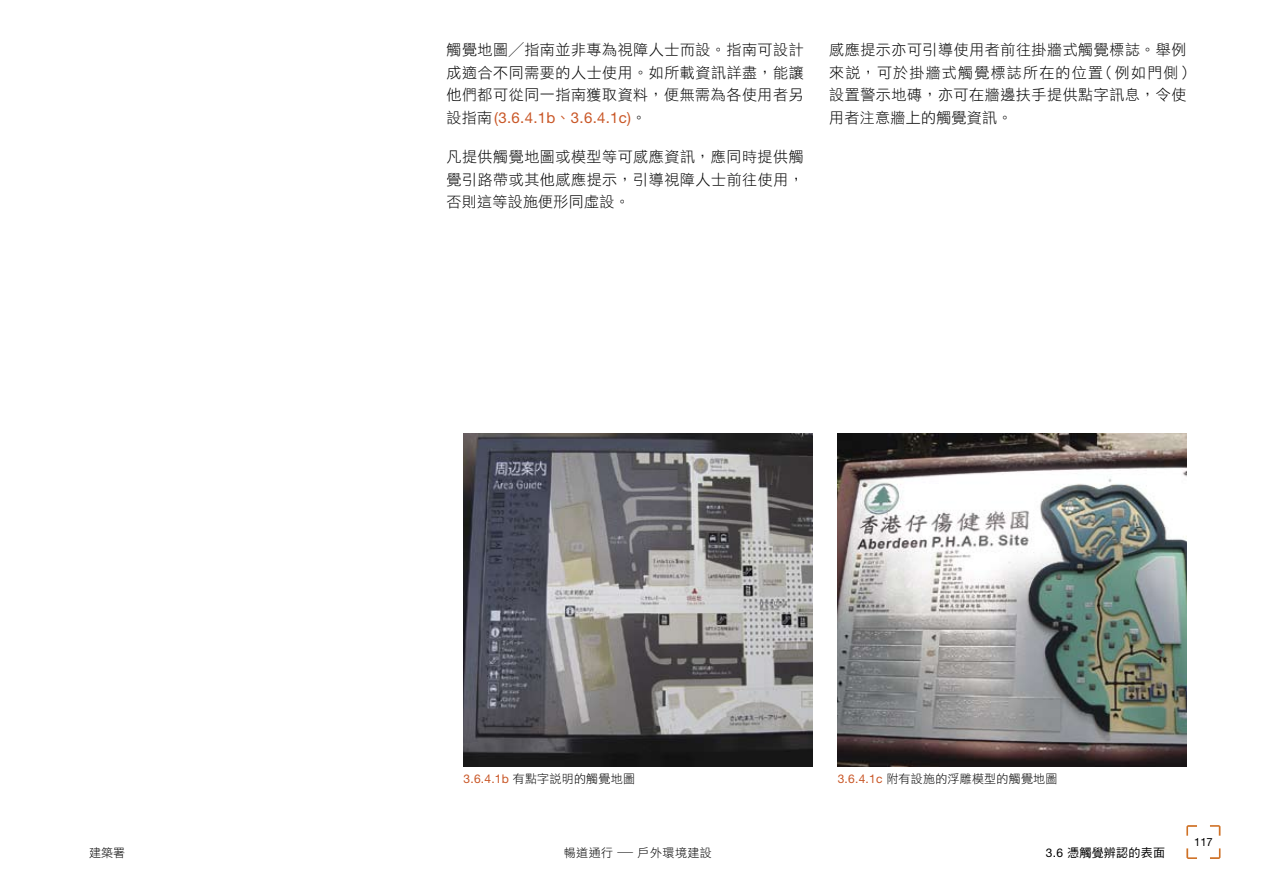
<style>
.page{position:relative;width:1263px;height:893px;background:#fff}
.page>*{position:absolute;margin:0;border:0;box-sizing:border-box;transform-origin:0 0}
.t1{font:15px/22.5px "DF Hei HK W3";letter-spacing:.04em;color:#000;text-align:justify}
.t2{font:15px "Helvetica Neue";color:#c95727}
.t3{font:12px "DF Hei HK W3";letter-spacing:.02em;color:#000}
.t4{font:12px "DF Hei HK W3";letter-spacing:.04em;color:#000}
.t5{font:12px "DF Hei HK W5";letter-spacing:.025em;color:#000}
.t6{font:11.25px "Helvetica Neue";color:#000}
.s1{font-family:"DF Hei HK W3";color:#000}
.s2{font-family:"DF Hei HK W5"}
.s3{font-family:"Helvetica Neue";color:#c95727}
.s4{font-family:"Helvetica Neue"}
</style>
<div class="page">
<svg style="left:1186px;top:825px;width:11px;height:11px"></svg>
<svg style="left:1186px;top:848px;width:11px;height:11px"></svg>
<svg style="left:1210px;top:825px;width:10px;height:11px"></svg>
<svg style="left:1210px;top:848px;width:10px;height:11px"></svg>
<img style="left:838px;top:434px;width:348px;height:332px">
<img style="left:463px;top:434px;width:349px;height:332px">
<p class="t1" style="left:446px;top:39px;width:359px">觸覺地圖╱指南並非專為視障人士而設。指南可設計成適合不同需要的人士使用。如所載資訊詳盡，能讓他們都可從同一指南獲取資料，便無需為各使用者另</p>
<p class="t2" style="left:446px;top:109px;width:201px"><span class="s1">設指南</span>(3.6.4.1b<span class="s2">、</span>3.6.4.1c)<span class="s1">。</span></p>
<p class="t1" style="left:446px;top:146px;width:359px">凡提供觸覺地圖或模型等可感應資訊，應同時提供觸覺引路帶或其他感應提示，引導視障人士前往使用，否則這等設施便形同虛設。</p>
<p class="t1" style="left:829px;top:39px;width:366px;text-align:left">感應提示亦可引導使用者前往掛牆式觸覺標誌。舉例來說，可於掛牆式觸覺標誌所在的位置（例如門側）設置警示地磚，亦可在牆邊扶手提供點字訊息，令使用者注意牆上的觸覺資訊。</p>
<p class="t3" style="left:463px;top:772px;width:173px"><span class="s3">3.6.4.1b</span> 有點字說明的觸覺地圖</p>
<p class="t3" style="left:838px;top:772px;width:221px"><span class="s3">3.6.4.1c</span> 附有設施的浮雕模型的觸覺地圖</p>
<p class="t3" style="left:89px;top:846px;width:38px">建築署</p>
<p class="t4" style="left:564px;top:846px;width:150px">暢道通行 — 戶外環境建設</p>
<p class="t5" style="left:1046px;top:846px;width:121px"><span class="s4">3.6</span> 憑觸覺辨認的表面</p>
<p class="t6" style="left:1194px;top:835px;width:20px">117</p>
</div>
